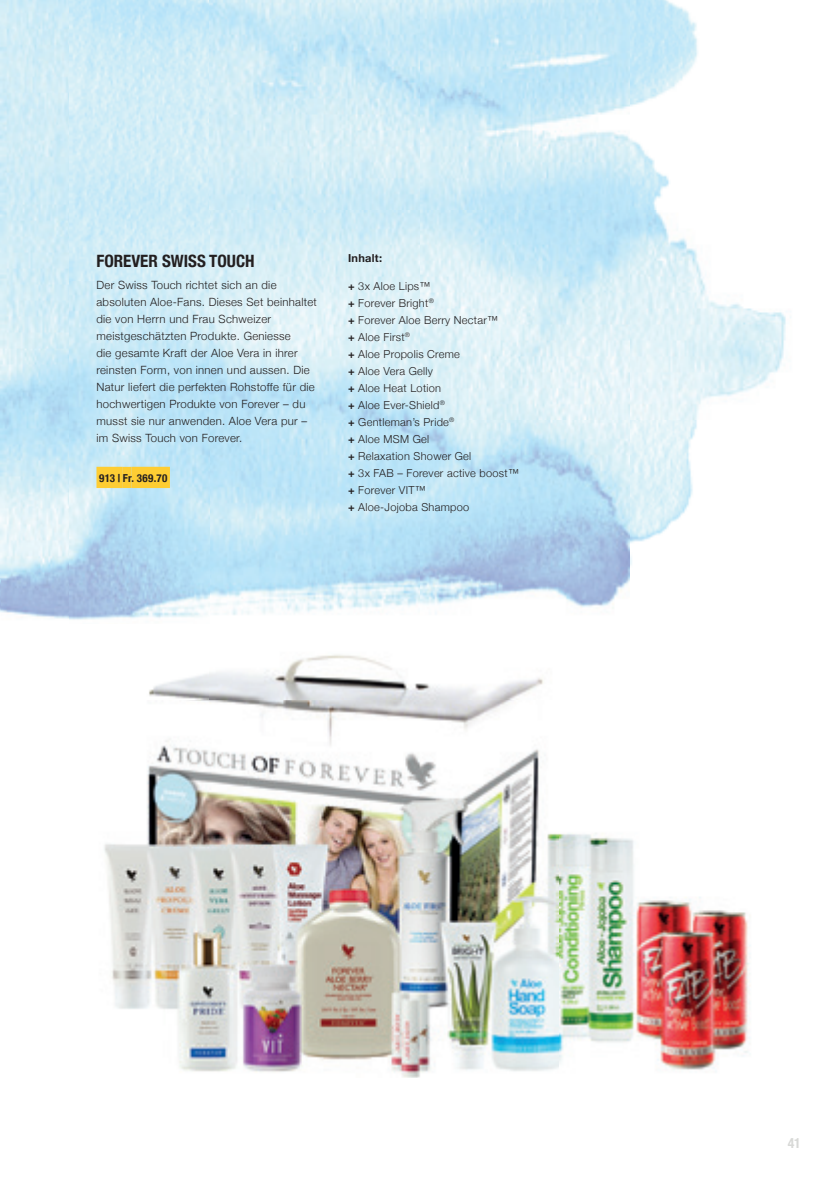
<style>
.page{position:relative;width:840px;height:1191px;background:#fff}
.page>*{position:absolute;margin:0;border:0;box-sizing:border-box;transform-origin:0 0}
.t1{font:700 condensed 17px "Helvetica Neue";color:#231f20}
.t2{font:700 condensed 14px "Helvetica Neue";color:#d8d9d7}
.t3{font:300 11.4px/17px "Helvetica Neue";letter-spacing:.025em;color:#231f20}
.t4{font:300 11px/17px "Helvetica Neue";letter-spacing:.025em;color:#231f20}
.t5{font:700 condensed 11px "Helvetica Neue";letter-spacing:.03em;color:#231f20}
.t6{font:700 11px "Helvetica Neue";letter-spacing:.025em;color:#231f20}
.s1{font-weight:700}
</style>
<div class="page">
<img style="left:0;top:0;width:69px;height:619px">
<img style="left:208px;top:0;width:583px;height:699px">
<img style="left:69px;top:0;width:141px;height:624px">
<img style="left:769px;top:624px;width:22px;height:75px">
<img style="left:104px;top:699px;width:647px;height:378px">
<img style="left:149px;top:674px;width:59px;height:25px">
<img style="left:0;top:578px;width:1px;height:41px">
<div style="left:96px;top:467px;width:27px;height:21px;background:#fecd33"></div>
<div style="left:123px;top:467px;width:8px;height:21px;background:#fecd33"></div>
<div style="left:131px;top:467px;width:39px;height:21px;background:#fecd33"></div>
<h1 class="t1" style="left:96px;top:247px;width:160px">FOREVER SWISS TOUCH</h1>
<p class="t3" style="left:96px;top:276px;width:222px">Der Swiss Touch richtet sich an die absoluten Aloe-Fans. Dieses Set beinhaltet die von Herrn und Frau Schweizer meistgeschätzten Produkte. Geniesse<br>die gesamte Kraft der Aloe Vera in ihrer reinsten Form, von innen und aussen. Die Natur liefert die perfekten Rohstoffe für die hochwertigen Produkte von Forever – du musst sie nur anwenden. Aloe Vera pur – im Swiss Touch von Forever.</p>
<p class="t5" style="left:99px;top:468px;width:70px">913 | Fr. 369.70</p>
<p class="t6" style="left:348px;top:249px;width:36px">Inhalt:</p>
<p class="t4" style="left:348px;top:276px;width:172px"><span class="s1">+</span> 3x Aloe Lips™<br><span class="s1">+</span> Forever Bright<sup>®<br></sup><span class="s1">+</span> Forever Aloe Berry Nectar™<br><span class="s1">+</span> Aloe First<sup>®<br></sup><span class="s1">+</span> Aloe Propolis Creme<br><span class="s1">+</span> Aloe Vera Gelly<br><span class="s1">+</span> Aloe Heat Lotion<br><span class="s1">+</span> Aloe Ever-Shield<sup>®<br></sup><span class="s1">+</span> Gentleman’s Pride<sup>®<br></sup><span class="s1">+</span> Aloe MSM Gel<br><span class="s1">+</span> Relaxation Shower Gel<br><span class="s1">+</span> 3x FAB – Forever active boost™ <span class="s1">+</span> Forever VIT™<br><span class="s1">+</span> Aloe-Jojoba Shampoo</p>
<p class="t2" style="left:787px;top:1131px;width:15px">41</p>
</div>
